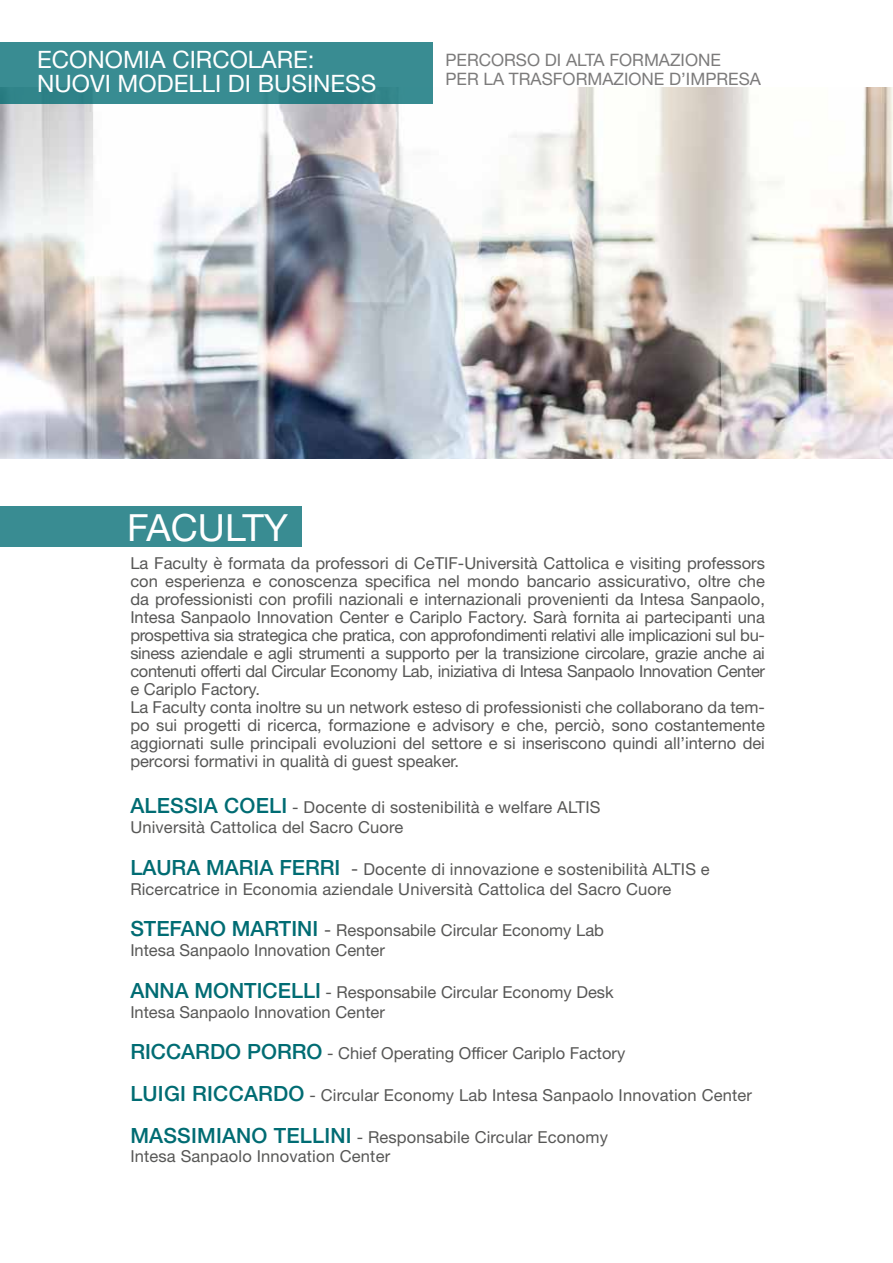
<style>
.page{position:relative;width:893px;height:1263px;background:#fff}
.page>*{position:absolute;margin:0;border:0;box-sizing:border-box;transform-origin:0 0}
.t1{font:37.5px "Helvetica Neue LT Std";color:#fff}
.t2{font:24px/24px "Helvetica Neue LT Std";color:#fff}
.t3{font:17.1px/18.1px "Helvetica Neue LT Std";color:#7c7b7b}
.t4{font:16.5px/18px "Helvetica Neue LT Std";color:#575756}
.s1{font-weight:500;font-size:21px;color:#006c73}
.s2{font-size:18.15px}
</style>
<div class="page">
<img style="left:0;top:88px;width:893px;height:370px">
<div style="left:0;top:506px;width:302px;height:41px;background:#398c92"></div>
<div style="left:0;top:43px;width:433px;height:61px;background:linear-gradient(to right,#378b91,#378a90)"></div>
<h2 class="t2" style="left:37px;top:47px;width:341px">ECONOMIA CIRCOLARE:<br>NUOVI MODELLI DI BUSINESS</h2>
<p class="t3" style="left:445px;top:51px;width:317px">PERCORSO DI ALTA FORMAZIONE<br>PER LA TRASFORMAZIONE D’IMPRESA</p>
<h1 class="t1" style="left:127px;top:505px;width:163px">FACULTY</h1>
<p class="t4" style="left:130px;top:554px;width:636px">La Faculty è formata da professori di CeTIF-Università Cattolica e visiting professors con esperienza e conoscenza specifica nel mondo bancario assicurativo, oltre che da professionisti con profili nazionali e internazionali provenienti da Intesa Sanpaolo, Intesa Sanpaolo Innovation Center e Cariplo Factory. Sarà fornita ai partecipanti una prospettiva sia strategica che pratica, con approfondimenti relativi alle implicazioni sul bu&shy;siness aziendale e agli strumenti a supporto per la transizione circolare, grazie anche ai contenuti offerti dal Circular Economy Lab, iniziativa di Intesa Sanpaolo Innovation Center e Cariplo Factory.<br>La Faculty conta inoltre su un network esteso di professionisti che collaborano da tem&shy;po sui progetti di ricerca, formazione e advisory e che, perciò, sono costantemente aggiornati sulle principali evoluzioni del settore e si inseriscono quindi all’interno dei percorsi formativi in qualità di guest speaker.</p>
<p class="t4" style="left:130px;top:797px;width:472px;line-height:19.8px"><span class="s1">ALESSIA COELI</span> - Docente di sostenibilità e welfare ALTIS<br>Università Cattolica del Sacro Cuore</p>
<p class="t4" style="left:130px;top:859px;width:581px;line-height:19.8px"><span class="s1">LAURA MARIA FERRI</span> <span class="s2">-</span> Docente di innovazione e sostenibilità ALTIS e<br>Ricercatrice in Economia aziendale Università Cattolica del Sacro Cuore</p>
<p class="t4" style="left:130px;top:920px;width:475px;line-height:19.8px"><span class="s1">STEFANO MARTINI</span> <span class="s2">-</span> Responsabile Circular Economy Lab<br>Intesa Sanpaolo Innovation Center</p>
<p class="t4" style="left:130px;top:982px;width:485px;line-height:19.8px"><span class="s1">ANNA MONTICELLI</span> - Responsabile Circular Economy Desk<br>Intesa Sanpaolo Innovation Center</p>
<p class="t4" style="left:130px;top:1044px;width:497px"><span class="s1">RICCARDO PORRO</span> - Chief Operating Officer Cariplo Factory</p>
<p class="t4" style="left:130px;top:1086px;width:623px"><span class="s1">LUIGI RICCARDO</span> - Circular Economy Lab Intesa Sanpaolo Innovation Center</p>
<p class="t4" style="left:130px;top:1127px;width:479px;line-height:19.8px"><span class="s1">MASSIMIANO TELLINI</span> - Responsabile Circular Economy<br>Intesa Sanpaolo Innovation Center</p>
</div>
